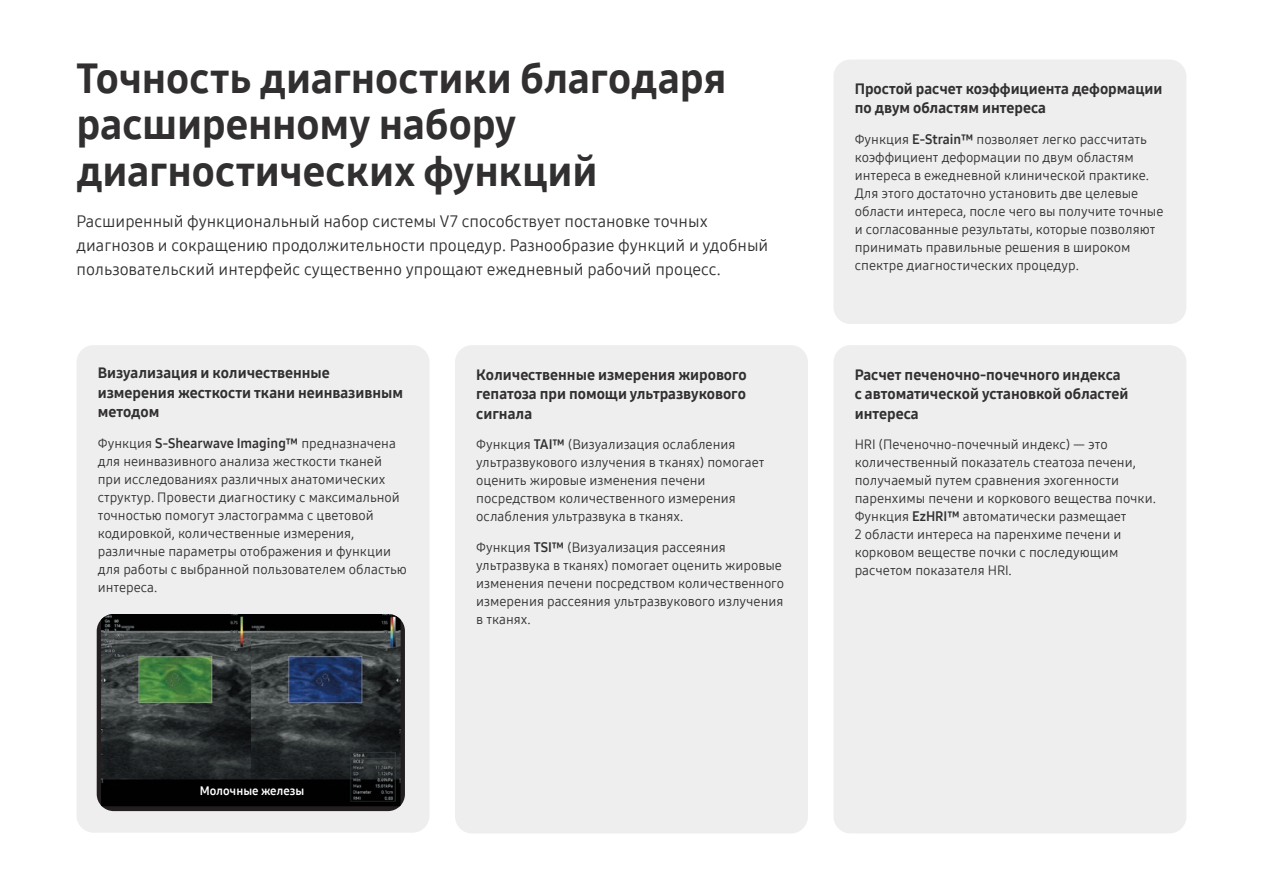
<style>
.page{position:relative;width:1263px;height:893px;background:#fff}
.page>*{position:absolute;margin:0;border:0;box-sizing:border-box;transform-origin:0 0}
.Шапка{font:42px/46.5px "Samsung One 800";letter-spacing:-.005em;color:#312f30}
.Под_шапкой{font:16.5px/24px "Samsung One 400";color:#312f30}
.Название{font:15px/19.5px "Samsung One 800";color:#312f30}
.Под_названием{font:13.5px/18px "Samsung One 400";color:#312f30}
.Эхо{font:12px "Samsung One 700";color:#fff}
.s1{font-family:"Samsung One 700"}
</style>
<div class="page">
<div style="left:455px;top:345px;width:353px;height:488px;background:#eeeeef;border-radius:17px"></div>
<div style="left:833px;top:345px;width:353px;height:488px;background:#eeeeef;border-radius:17px"></div>
<div style="left:833px;top:60px;width:353px;height:264px;background:#eeeeef;border-radius:17px"></div>
<div style="left:77px;top:345px;width:352px;height:488px;background:#eeeeef;border-radius:17px"></div>
<div style="left:97px;top:614px;width:308px;height:197px;background:#231f20;border-radius:17px"></div>
<img style="left:101px;top:614px;width:300px;height:192px">
<p class="Шапка" style="left:77px;top:54px;width:651px">Точность диагностики благодаря расширенному набору диагностических функций</p>
<p class="Под_шапкой" style="left:77px;top:209px;width:693px">Расширенный функциональный набор системы V7 способствует постановке точных диагнозов и сокращению продолжительности процедур. Разнообразие функций и удобный пользовательский интерфейс существенно упрощают ежедневный рабочий процесс.</p>
<p class="Название" style="left:98px;top:363px;width:307px">Визуализация и количественные измерения жесткости ткани неинвазивным методом</p>
<p class="Под_названием" style="left:98px;top:434px;width:310px">Функция <span class="s1">S-Shearwave Imaging™</span> предназначена для неинвазивного анализа жесткости тканей<br>при исследованиях различных анатомических структур. Провести диагностику с максимальной точностью помогут эластограмма с цветовой кодировкой, количественные измерения, различные параметры отображения и функции для работы с выбранной пользователем областью интереса.</p>
<p class="Эхо" style="left:200px;top:783px;width:106px">Молочные железы</p>
<p class="Название" style="left:476px;top:364px;width:272px;text-align:justify">Количественные измерения жирового гепатоза при помощи ультразвукового сигнала</p>
<p class="Под_названием" style="left:476px;top:435px;width:290px">Функция <span class="s1">TAI™</span> (Визуализация ослабления ультразвукового излучения в тканях) помогает оценить жировые изменения печени посредством количественного измерения ослабления ультразвука в тканях.</p>
<p class="Под_названием" style="left:476px;top:538px;width:309px">Функция <span class="s1">TSI™</span> (Визуализация рассеяния ультразвука в тканях) помогает оценить жировые изменения печени посредством количественного измерения рассеяния ультразвукового излучения в тканях.</p>
<p class="Название" style="left:855px;top:79px;width:309px">Простой расчет коэффициента деформации по двум областям интереса</p>
<p class="Под_названием" style="left:855px;top:130px;width:310px">Функция <span class="s1">E-Strain™</span> позволяет легко рассчитать коэффициент деформации по двум областям интереса в ежедневной клинической практике.<br>Для этого достаточно установить две целевые области интереса, после чего вы получите точные и согласованные результаты, которые позволяют принимать правильные решения в широком спектре диагностических процедур.</p>
<p class="Название" style="left:855px;top:364px;width:273px">Расчет печеночно-почечного индекса с автоматической установкой областей интереса</p>
<p class="Под_названием" style="left:855px;top:435px;width:303px">HRI (Печеночно-почечный индекс) — это количественный показатель стеатоза печени, получаемый путем сравнения эхогенности паренхимы печени и коркового вещества почки.<br>Функция <span class="s1">EzHRI™</span> автоматически размещает<br>2 области интереса на паренхиме печени и корковом веществе почки с последующим расчетом показателя HRI.</p>
</div>
